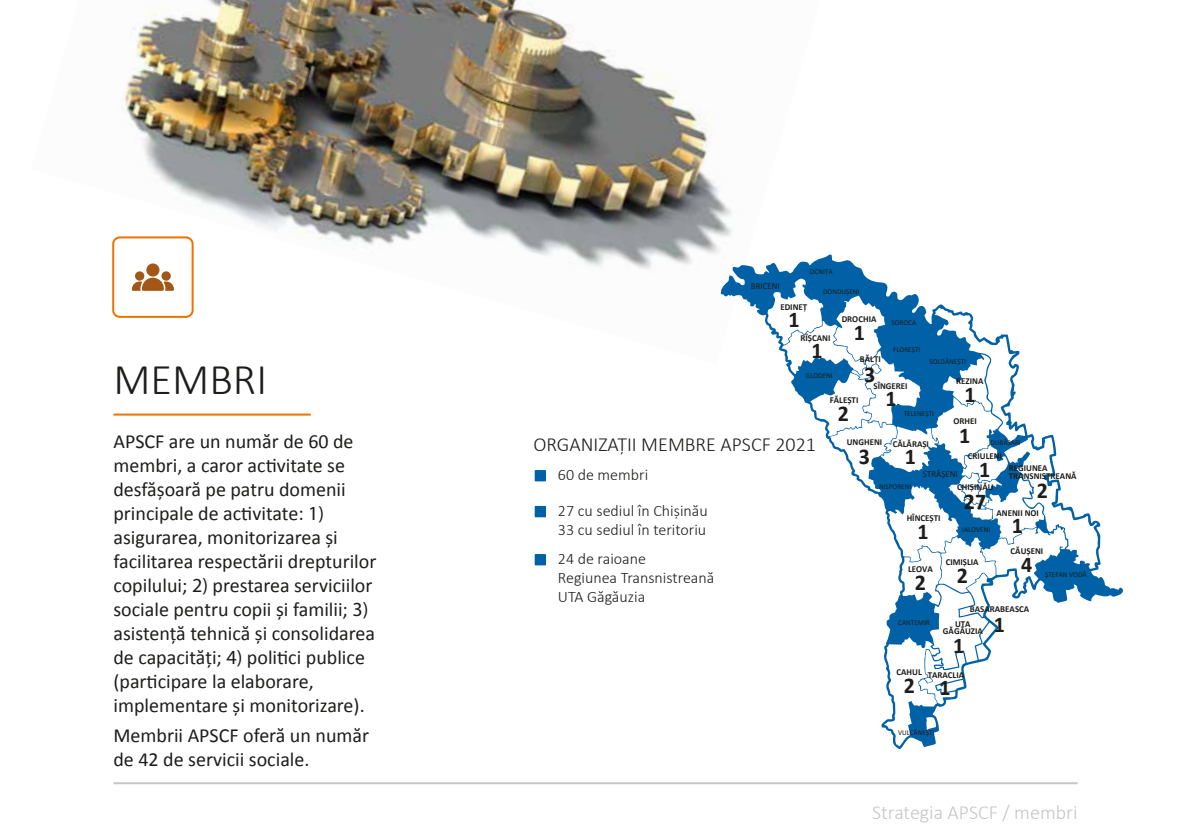
<style>
.page{position:relative;width:1191px;height:840px;background:#fff}
.page>*{position:absolute;margin:0;border:0;box-sizing:border-box;transform-origin:0 0}
.t1{font:300 44px "Calibri";color:#1d1d1b}
.t2{font:700 22.6px "Calibri";color:#1d1d1b}
.t3{font:20px/24px "Calibri";color:#1d1d1b}
.t4{font:300 20px "Calibri";color:#1d1d1b}
.t5{font:300 20px "Calibri";color:#c6c6c6}
.t6{font:300 16px/19.2px "Calibri";color:#1d1d1b}
.t7{font:700 9.2px/7.4px "Calibri";color:#1d1d1b;text-align:center}
.t8{font:9.2px "Calibri";color:#1d1d1b}
.t9{font:7.4px "Calibri";color:#1d1d1b}
.s1{font-family:"Myriad Pro"}
</style>
<div class="page">
<img style="left:115px;top:0;width:617px;height:315px">
<hr style="left:113px;top:413px;width:198px;height:2px;background:#ee7203">
<svg style="left:723px;top:257px;width:395px;height:489px"></svg>
<div style="left:534px;top:470px;width:12px;height:11px;background:#0061a7"></div>
<div style="left:534px;top:505px;width:12px;height:12px;background:#0061a7"></div>
<div style="left:534px;top:553px;width:12px;height:12px;background:#0061a7"></div>
<div style="left:112px;top:236px;width:82px;height:82px;border:2px solid #ee7203;border-radius:6px"></div>
<svg style="left:132px;top:263px;width:42px;height:28px"></svg>
<hr style="left:113px;top:781px;width:964px;height:2px;background:#c6c6c6">
<h1 class="t1" style="left:113px;top:352px;width:155px">MEMBRI</h1>
<p class="t3" style="left:113px;top:428px;width:264px">APSCF are un număr de 60 de membri, a caror activitate se desfășoară pe patru domenii principale de activitate: <span class="s1">1) </span>asigurarea, monitorizarea și facilitarea respectării drepturilor copilului; <span class="s1">2)</span> prestarea serviciilor sociale pentru copii și familii; <span class="s1">3) </span>asistenţă tehnică și consolidarea de capacităţi; <span class="s1">4)</span> politici publice (participare la elaborare, implementare și monitorizare).</p>
<p class="t3" style="left:113px;top:722px;width:257px">Membrii APSCF oferă un număr de 42 de servicii sociale.</p>
<p class="t9" style="left:809px;top:267px;width:24px">OCNIŢA</p>
<p class="t9" style="left:823px;top:287px;width:38px">DONDUȘENI</p>
<p class="t7" style="left:800px;top:333px;width:31px">RÎȘCANI</p>
<p class="t8" style="left:751px;top:280px;width:30px">BRICENI</p>
<p class="t7" style="left:780px;top:302px;width:28px">EDINEȚ</p>
<p class="t2" style="left:788px;top:303px;width:13px">1</p>
<p class="t7" style="left:841px;top:315px;width:36px">DROCHIA</p>
<p class="t2" style="left:853px;top:316px;width:13px">1</p>
<p class="t2" style="left:811px;top:334px;width:13px">1</p>
<p class="t7" style="left:860px;top:354px;width:22px">BĂLȚI</p>
<p class="t9" style="left:891px;top:318px;width:26px">SOROCA</p>
<p class="t9" style="left:893px;top:345px;width:29px">FLOREȘTI</p>
<p class="t9" style="left:929px;top:356px;width:38px">SOLDĂNEȘTI</p>
<p class="t2" style="left:864px;top:358px;width:13px">3</p>
<p class="t9" style="left:806px;top:371px;width:28px">GLODENI</p>
<p class="t7" style="left:956px;top:376px;width:29px">REZINA</p>
<p class="t7" style="left:873px;top:381px;width:36px">SÎNGEREI</p>
<p class="t2" style="left:885px;top:382px;width:13px">1</p>
<p class="t2" style="left:964px;top:378px;width:13px">1</p>
<p class="t7" style="left:830px;top:396px;width:30px">FĂLEȘTI</p>
<p class="t2" style="left:838px;top:397px;width:13px">2</p>
<p class="t9" style="left:903px;top:409px;width:32px">TELENEȘTI</p>
<p class="t7" style="left:953px;top:417px;width:25px">ORHEI</p>
<p class="t4" style="left:533px;top:431px;width:284px">ORGANIZAȚII MEMBRE APSCF 2021</p>
<p class="t6" style="left:558px;top:465px;width:92px">60 de membri</p>
<p class="t6" style="left:558px;top:500px;width:151px">27 cu sediul în Chișinău<br>33 cu sediul în teritoriu</p>
<p class="t6" style="left:558px;top:548px;width:158px">24 de raioane<br>Regiunea Transnistreană<br>UTA Găgăuzia</p>
<p class="t2" style="left:959px;top:419px;width:13px">1</p>
<p class="t9" style="left:990px;top:437px;width:32px">DUBĂSARI</p>
<p class="t7" style="left:892px;top:439px;width:38px">CĂLĂRAȘI</p>
<p class="t7" style="left:846px;top:438px;width:37px">UNGHENI</p>
<p class="t2" style="left:859px;top:440px;width:13px">3</p>
<p class="t2" style="left:905px;top:440px;width:13px">1</p>
<p class="t7" style="left:967px;top:451px;width:36px">CRIULENI</p>
<p class="t2" style="left:979px;top:453px;width:13px">1</p>
<p class="t7" style="left:1008px;top:463px;width:69px;line-height:8.4px;text-align:left">REGIUNEA<br>TRANSNISTREANĂ</p>
<p class="t2" style="left:1036px;top:474px;width:13px">2</p>
<p class="t8" style="left:923px;top:467px;width:36px">STRĂȘENI</p>
<p class="t7" style="left:957px;top:483px;width:38px">CHIȘINĂU</p>
<p class="t9" style="left:879px;top:482px;width:34px">NISPORENI</p>
<p class="t2" style="left:964px;top:485px;width:24px">27</p>
<p class="t7" style="left:996px;top:508px;width:44px">ANENII NOI</p>
<p class="t7" style="left:906px;top:514px;width:35px">HÎNCEȘTI</p>
<p class="t2" style="left:1012px;top:509px;width:13px">1</p>
<p class="t2" style="left:917px;top:515px;width:13px">1</p>
<p class="t9" style="left:962px;top:524px;width:29px">IALOVENI</p>
<p class="t7" style="left:908px;top:565px;width:26px">LEOVA</p>
<p class="t2" style="left:914px;top:566px;width:13px">2</p>
<p class="t9" style="left:898px;top:617px;width:33px">CANTEMIR</p>
<p class="t7" style="left:1010px;top:546px;width:34px">CĂUȘENI</p>
<p class="t2" style="left:1021px;top:548px;width:13px">4</p>
<p class="t7" style="left:945px;top:557px;width:34px">CIMIȘLIA</p>
<p class="t2" style="left:956px;top:559px;width:13px">2</p>
<p class="t9" style="left:1045px;top:569px;width:43px">ȘTEFAN VODĂ</p>
<p class="t7" style="left:970px;top:604px;width:61px">BASARABEASCA</p>
<p class="t7" style="left:943px;top:619px;width:41px">UTA<br>GĂGĂUZIA</p>
<p class="t2" style="left:953px;top:629px;width:13px">1</p>
<p class="t2" style="left:994px;top:607px;width:13px">1</p>
<p class="t7" style="left:896px;top:667px;width:27px">CAHUL</p>
<p class="t7" style="left:927px;top:670px;width:38px">TARACLIA</p>
<p class="t2" style="left:903px;top:669px;width:13px">2</p>
<p class="t2" style="left:939px;top:671px;width:13px">1</p>
<p class="t9" style="left:898px;top:728px;width:38px">VULCĂNEȘTI</p>
<p class="t5" style="left:872px;top:799px;width:207px">Strategia APSCF / membri</p>
</div>
